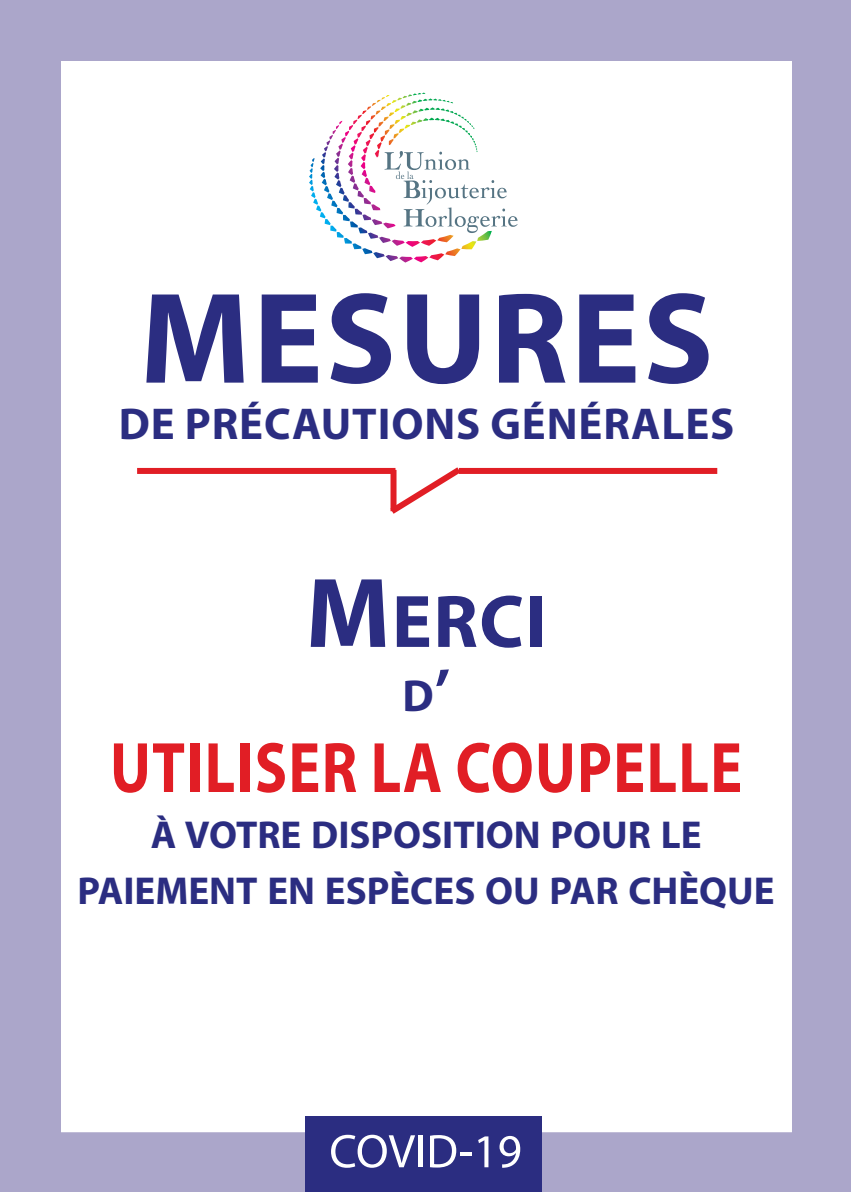
<style>
.page{position:relative;width:851px;height:1192px;background:#fff}
.page>*{position:absolute;margin:0;border:0;box-sizing:border-box;transform-origin:0 0}
.t1{font:700 130.6px "Myriad Pro";letter-spacing:.02em;color:#2b2d81}
.t2{font:700 75px "Myriad Pro";color:#2b2d81}
.t3{font:700 72px "Myriad Pro";letter-spacing:.02em;color:#e11e25;scale:.83 1}
.t4{font:700 45px "Myriad Pro";color:#2b2d81}
.t5{font:700 44.8px "Myriad Pro";letter-spacing:.02em;color:#2b2d81}
.t6{font:700 39px/56px "Myriad Pro";color:#2b2d81;text-align:center}
.s1{font-size:100px}
.s2{font-size:60px}
</style>
<div class="page">
<div style="left:1px;top:1px;width:849px;height:1190px;border:60px solid #aba6ca"></div>
<svg style="left:309px;top:93px;width:208px;height:169px"></svg>
<div style="left:305px;top:1116px;width:237px;height:75px;background:#2b2d81"></div>
<svg style="left:331px;top:1134px;width:84px;height:33px"></svg>
<hr style="left:418px;top:1135px;width:4px;height:31px;background:#fff">
<svg style="left:430px;top:1135px;width:41px;height:32px"></svg>
<svg style="left:478px;top:1136px;width:10px;height:30px"></svg>
<svg style="left:499px;top:1135px;width:21px;height:32px"></svg>
<div style="left:137px;top:468px;width:258px;height:6px;background:#e11e25"></div>
<div style="left:459px;top:468px;width:258px;height:6px;background:#e11e25"></div>
<svg style="left:383px;top:467px;width:84px;height:47px"></svg>
<h1 class="t1" style="left:140px;top:261px;width:575px">MESURES</h1>
<p class="t5" style="left:119px;top:397px;width:617px">DE PRÉCAUTIONS GÉNÉRALES</p>
<h2 class="t2" style="left:305px;top:577px;width:242px"><span class="s1">M</span>ERCI</h2>
<p class="t4" style="left:402px;top:669px;width:49px">D<span class="s2">’</span></p>
<h3 class="t3" style="left:110px;top:725px;width:763px">UTILISER LA COUPELLE</h3>
<p class="t6" style="left:77px;top:806px;width:698px">À VOTRE DISPOSITION POUR LE<br>PAIEMENT EN ESPÈCES OU PAR CHÈQUE</p>
</div>
